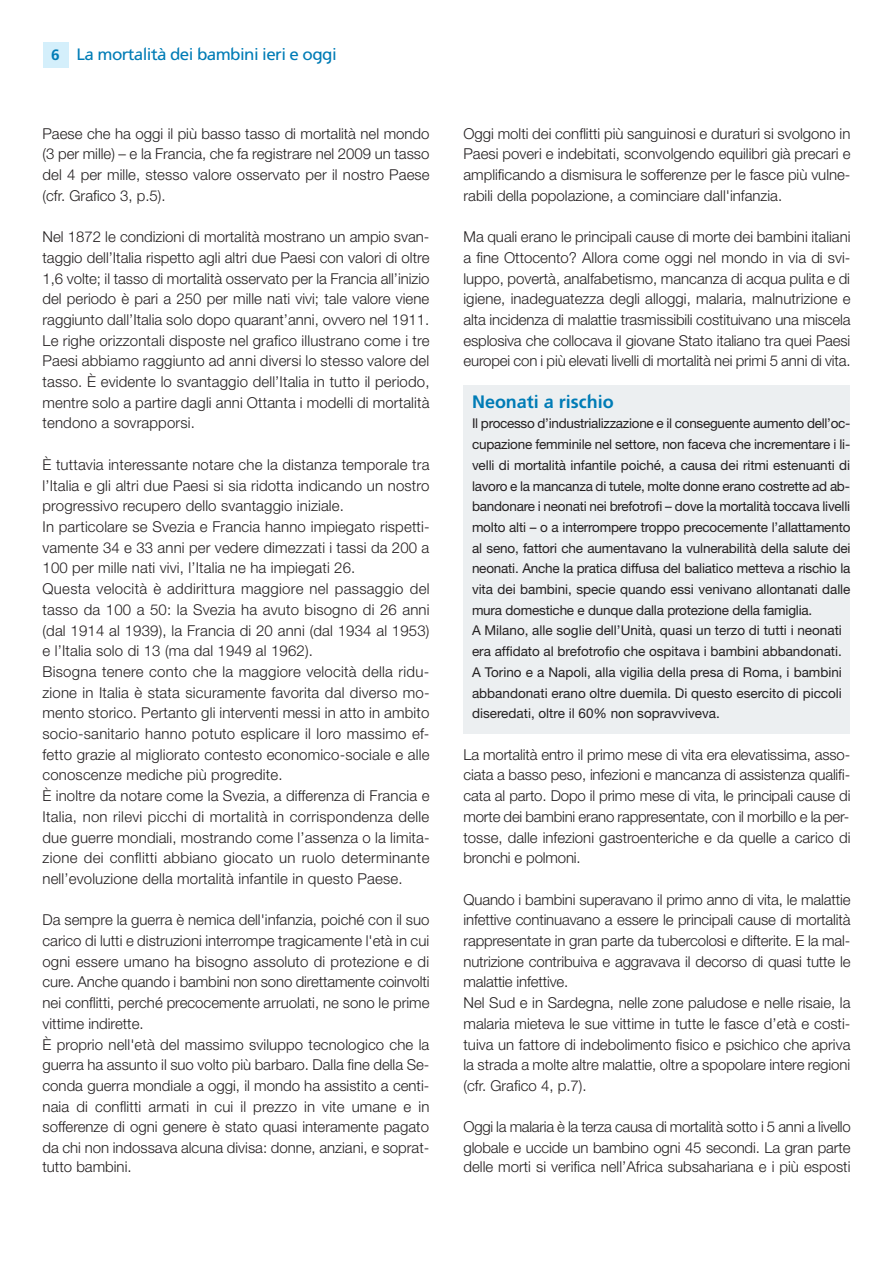
<style>
.page{position:relative;width:893px;height:1263px;background:#fff}
.page>*{position:absolute;margin:0;border:0;box-sizing:border-box;transform-origin:0 0}
.t1{font:18px "Freeway Demi";color:#007cb6}
.t2{font:16.5px "Freeway Roman 1";letter-spacing:-.035em;color:#007cb6}
.t3{font:300 15px/20.7px "Helvetica Neue LT Std";color:#231f20;text-align:justify}
.t4{font:300 15px/20.7px "Helvetica Neue LT Std";letter-spacing:-.02em;color:#231f20}
.t5{font:13.5px/20.7px "Helvetica Neue LT Std";letter-spacing:-.015em;color:#231f20}
.s1{font-family:"Freeway Demi";font-size:15px}
</style>
<div class="page">
<div style="left:463px;top:385px;width:387px;height:349px;background:#eceff1"></div>
<div style="left:43px;top:43px;width:25px;height:25px;background:#d4effb"></div>
<p class="t2" style="left:51px;top:45px;width:287px"><span class="s1">6</span> La mortalità dei bambini ieri e oggi</p>
<p class="t3" style="left:43px;top:124px;width:389px">Paese che ha oggi il più basso tasso di mortalità nel mondo (3 per mille) – e la Francia, che fa registrare nel 2009 un tasso del 4 per mille, stesso valore osservato per il nostro Paese (cfr. Grafico 3, p.5).</p>
<p class="t3" style="left:43px;top:228px;width:389px">Nel 1872 le condizioni di mortalità mostrano un ampio svan&shy;taggio dell’Italia rispetto agli altri due Paesi con valori di oltre 1,6 volte; il tasso di mortalità osservato per la Francia all’inizio del periodo è pari a 250 per mille nati vivi; tale valore viene raggiunto dall’Italia solo dopo quarant’anni, ovvero nel 1911.<br>Le righe orizzontali disposte nel grafico illustrano come i tre Paesi abbiamo raggiunto ad anni diversi lo stesso valore del tasso. È evidente lo svantaggio dell’Italia in tutto il periodo, mentre solo a partire dagli anni Ottanta i modelli di mortalità tendono a sovrapporsi.</p>
<p class="t3" style="left:43px;top:456px;width:389px;text-align:left">È tuttavia interessante notare che la distanza temporale tra l’Italia e gli altri due Paesi si sia ridotta indicando un nostro progressivo recupero dello svantaggio iniziale.<br>In particolare se Svezia e Francia hanno impiegato rispetti&shy;vamente 34 e 33 anni per vedere dimezzati i tassi da 200 a 100 per mille nati vivi, l’Italia ne ha impiegati 26.<br>Questa velocità è addirittura maggiore nel passaggio del tasso da 100 a 50: la Svezia ha avuto bisogno di 26 anni (dal 1914 al 1939), la Francia di 20 anni (dal 1934 al 1953) e l’Italia solo di 13 (ma dal 1949 al 1962).<br>Bisogna tenere conto che la maggiore velocità della ridu&shy;zione in Italia è stata sicuramente favorita dal diverso mo&shy;mento storico. Pertanto gli interventi messi in atto in ambito socio-sanitario hanno potuto esplicare il loro massimo ef&shy;fetto grazie al migliorato contesto economico-sociale e alle conoscenze mediche più progredite.<br>È inoltre da notare come la Svezia, a differenza di Francia e Italia, non rilevi picchi di mortalità in corrispondenza delle due guerre mondiali, mostrando come l’assenza o la limita&shy;zione dei conflitti abbiano giocato un ruolo determinante nell’evoluzione della mortalità infantile in questo Paese.</p>
<p class="t3" style="left:42px;top:911px;width:388px;text-align:left">Da sempre la guerra è nemica dell'infanzia, poiché con il suo carico di lutti e distruzioni interrompe tragicamente l'età in cui ogni essere umano ha bisogno assoluto di protezione e di cure. Anche quando i bambini non sono direttamente coinvolti nei conflitti, perché precocemente arruolati, ne sono le prime vittime indirette.<br>È proprio nell'età del massimo sviluppo tecnologico che la guerra ha assunto il suo volto più barbaro. Dalla fine della Se&shy;conda guerra mondiale a oggi, il mondo ha assistito a centi&shy;naia di conflitti armati in cui il prezzo in vite umane e in sofferenze di ogni genere è stato quasi interamente pagato da chi non indossava alcuna divisa: donne, anziani, e soprat-</p>
<p class="t3" style="left:42px;top:1157px;width:91px">tutto bambini.</p>
<p class="t3" style="left:463px;top:124px;width:388px">Oggi molti dei conflitti più sanguinosi e duraturi si svolgono in Paesi poveri e indebitati, sconvolgendo equilibri già precari e amplificando a dismisura le sofferenze per le fasce più vulne&shy;rabili della popolazione, a cominciare dall'infanzia.</p>
<p class="t3" style="left:463px;top:228px;width:389px">Ma quali erano le principali cause di morte dei bambini italiani a fine Ottocento? Allora come oggi nel mondo in via di svi&shy;luppo, povertà, analfabetismo, mancanza di acqua pulita e di igiene, inadeguatezza degli alloggi, malaria, malnutrizione e alta incidenza di malattie trasmissibili costituivano una miscela esplosiva che collocava il giovane Stato italiano tra quei Paesi europei con i più elevati livelli di mortalità nei primi 5 anni di vita.</p>
<p class="t1" style="left:472px;top:391px;width:143px">Neonati a rischio</p>
<p class="t5" style="left:472px;top:415px;width:380px">il processo d’industrializzazione e il conseguente aumento dell’oc&shy;cupazione femminile nel settore, non faceva che incrementare i li&shy;velli di mortalità infantile poiché, a causa dei ritmi estenuanti di lavoro e la mancanza di tutele, molte donne erano costrette ad ab&shy;bandonare i neonati nei brefotrofi – dove la mortalità toccava livelli molto alti – o a interrompere troppo precocemente l’allattamento al seno, fattori che aumentavano la vulnerabilità della salute dei neonati. Anche la pratica diffusa del baliatico metteva a rischio la vita dei bambini, specie quando essi venivano allontanati dalle mura domestiche e dunque dalla protezione della famiglia.<br>A Milano, alle soglie dell’Unità, quasi un terzo di tutti i neonati era affidato al brefotrofio che ospitava i bambini abbandonati.<br>A Torino e a Napoli, alla vigilia della presa di Roma, i bambini abbandonati erano oltre duemila. Di questo esercito di piccoli diseredati, oltre il 60% non sopravviveva.</p>
<p class="t3" style="left:463px;top:745px;width:388px">La mortalità entro il primo mese di vita era elevatissima, asso&shy;ciata a basso peso, infezioni e mancanza di assistenza qualifi&shy;cata al parto. Dopo il primo mese di vita, le principali cause di morte dei bambini erano rappresentate, con il morbillo e la per&shy;tosse, dalle infezioni gastroenteriche e da quelle a carico di bronchi e polmoni.</p>
<p class="t3" style="left:463px;top:890px;width:388px;text-align:left">Quando i bambini superavano il primo anno di vita, le malattie infettive continuavano a essere le principali cause di mortalità rappresentate in gran parte da tubercolosi e difterite. E la mal&shy;nutrizione contribuiva e aggravava il decorso di quasi tutte le malattie infettive.<br>Nel Sud e in Sardegna, nelle zone paludose e nelle risaie, la malaria mieteva le sue vittime in tutte le fasce d’età e costi&shy;tuiva un fattore di indebolimento fisico e psichico che apriva la strada a molte altre malattie, oltre a spopolare intere regioni (cfr. Grafico 4, p.7).</p>
<p class="t4" style="left:463px;top:1118px;width:389px">Oggi la malaria è la terza causa di mortalità sotto i 5 anni a livello globale e uccide un bambino ogni 45 secondi. La gran parte</p>
<p class="t3" style="left:463px;top:1157px;width:388px">delle morti si verifica nell’Africa subsahariana e i più esposti</p>
</div>
